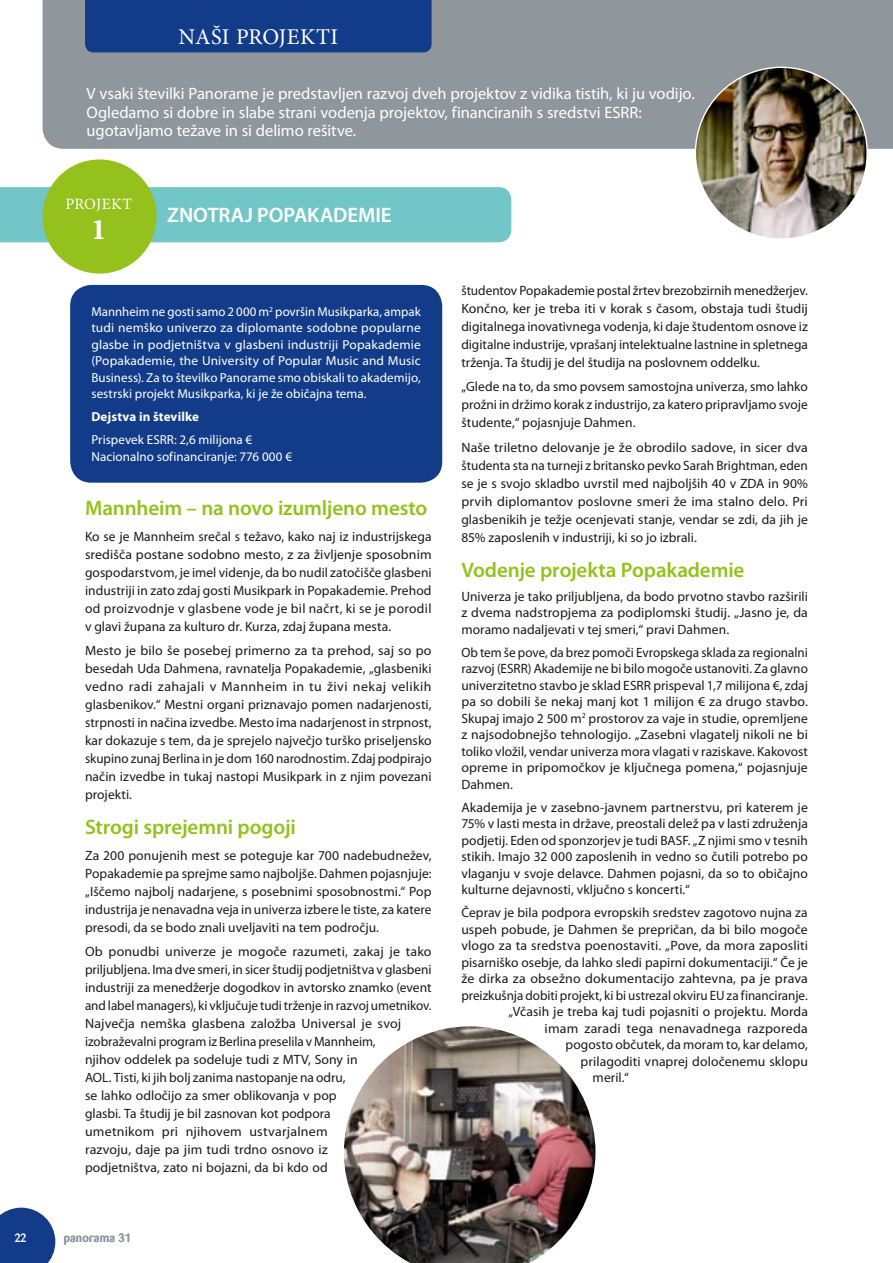
<style>
.page{position:relative;width:893px;height:1263px;background:#fff}
.page>*{position:absolute;margin:0;border:0;box-sizing:border-box;transform-origin:0 0}
.t1{font:30px "Minion Pro Bold Capt";color:#fff}
.t2{font:22.5px "Minion Pro";letter-spacing:.025em;color:#fff}
.t3{font:600 21px "Myriad Pro";letter-spacing:-.005em;color:#94c11c}
.t4{font:600 21px "Myriad Pro";color:#fff}
.t5{font:16.5px/18.8px "Myriad Pro";letter-spacing:-.005em;color:#fff}
.t6{font:15.75px "Minion Pro";color:#fff}
.t7{font:13.5px/18px "Myriad Pro";letter-spacing:.005em;color:#1a1a18;text-align:justify}
.t8{font:13.05px/16.5px "Myriad Pro";letter-spacing:.005em;color:#fff;text-align:justify}
.t9{font:700 13.05px "Myriad Pro";letter-spacing:.01em;color:#fff}
.t10{font:500 12px "Barmeno";letter-spacing:.02em;color:#8f979c}
.t11{font:500 12px "Barmeno";color:#fff}
</style>
<div class="page">
<div style="left:43px;top:0;width:849px;height:149px;background:#8f979c"></div>
<svg style="left:892px;top:0;width:1px;height:149px"></svg>
<svg style="left:0;top:1208px;width:55px;height:55px;background:#2a5094"></svg>
<div style="left:85px;top:0;width:347px;height:52px;background:#123c89"></div>
<div style="left:0;top:187px;width:511px;height:55px;background:#73c6c7"></div>
<div style="left:43px;top:159px;width:114px;height:115px;background:#94c11c;border-radius:50%"></div>
<div style="left:70px;top:285px;width:372px;height:198px;background:#123c89;border-radius:21px"></div>
<img style="left:695px;top:67px;width:172px;height:172px;border-radius:86px">
<img style="left:344px;top:1026px;width:252px;height:237px">
<h2 class="t2" style="left:178px;top:22px;width:161px">NAŠI PROJEKTI</h2>
<p class="t5" style="left:87px;top:84px;width:610px">V vsaki številki Panorame je predstavljen razvoj dveh projektov z vidika tistih, ki ju vodijo.<br>Ogledamo si dobre in slabe strani vodenja projektov, financiranih s sredstvi ESRR: ugotavljamo težave in si delimo rešitve.</p>
<p class="t6" style="left:66px;top:193px;width:68px">PROJEKT</p>
<h1 class="t1" style="left:91px;top:212px;width:17px">1</h1>
<h3 class="t4" style="left:167px;top:204px;width:224px">Znotraj Popakadem ie</h3>
<p class="t8" style="left:91px;top:304px;width:331px">Mannheim ne gosti samo 2 000 m<sup>2</sup> površin Musikparka, ampak tudi nemško univerzo za diplomante sodobne popularne glasbe in podjetništva v glasbeni industriji Popakademie (Popakademie, the University of Popular Music and Music Business). Za to številko Panorame smo obiskali to akademijo, sestrski projekt Musikparka, ki je že običajna tema.</p>
<p class="t9" style="left:91px;top:410px;width:109px">Dejstva in številke</p>
<p class="t8" style="left:91px;top:432px;width:202px">Prispevek ESRR: 2,6 milijona €<br>Nacionalno sofinanciranje: 776 000 €</p>
<h3 class="t3" style="left:85px;top:497px;width:344px">Mannheim – na novo izumljeno mesto</h3>
<p class="t7" style="left:85px;top:527px;width:348px">Ko se je Mannheim srečal s težavo, kako naj iz industrijskega središča postane sodobno mesto, z za življenje sposobnim gospodarstvom, je imel videnje, da bo nudil zatočišče glasbeni industriji in zato zdaj gosti Musikpark in Popakademie. Prehod od proizvodnje v glasbene vode je bil načrt, ki se je porodil v glavi župana za kulturo dr. Kurza, zdaj župana mesta.</p>
<p class="t7" style="left:85px;top:642px;width:348px">Mesto je bilo še posebej primerno za ta prehod, saj so po besedah Uda Dahmena, ravnatelja Popakademie, „glasbeniki vedno radi zahajali v Mannheim in tu živi nekaj velikih glasbenikov.“ Mestni organi priznavajo pomen nadarjenosti, strpnosti in načina izvedbe. Mesto ima nadarjenost in strpnost, kar dokazuje s tem, da je sprejelo največjo turško priseljensko skupino zunaj Berlina in je dom 160 narodnostim. Zdaj podpirajo način izvedbe in tukaj nastopi Musikpark in z njim povezani projekti.</p>
<h3 class="t3" style="left:85px;top:816px;width:212px">Strogi sprejemni pogoji</h3>
<p class="t7" style="left:85px;top:846px;width:348px">Za 200 ponujenih mest se poteguje kar 700 nadebudnežev, Popakademie pa sprejme samo najboljše. Dahmen pojasnjuje: „Iščemo najbolj nadarjene, s posebnimi sposobnostmi.“ Pop industrija je nenavadna veja in univerza izbere le tiste, za katere presodi, da se bodo znali uveljaviti na tem področju.</p>
<p class="t7" style="left:85px;top:943px;width:348px;text-align:left">Ob ponudbi univerze je mogoče razumeti, zakaj je tako priljubljena. Ima dve smeri, in sicer študij podjetništva v glasbeni industriji za menedžerje dogodkov in avtorsko znamko (event and label managers), ki vključuje tudi trženje in razvoj umetnikov.<br>Največja nemška glasbena založba Universal je svoj izobraževalni program iz Berlina preselila v Mannheim,<br>njihov oddelek pa sodeluje tudi z MTV, Sony in<br>AOL. Tisti, ki jih bolj zanima nastopanje na odru,<br>se lahko odločijo za smer oblikovanja v pop<br>glasbi. Ta študij je bil zasnovan kot podpora<br>umetnikom pri njihovem ustvarjalnem<br>razvoju, daje pa jim tudi trdno osnovo iz<br>podjetništva, zato ni bojazni, da bi kdo od</p>
<p class="t11" style="left:14px;top:1231px;width:14px">22</p>
<p class="t10" style="left:64px;top:1230px;width:69px">panorama 31</p>
<p class="t7" style="left:461px;top:282px;width:348px">študentov Popakademie postal žrtev brezobzirnih menedžerjev.<br>Končno, ker je treba iti v korak s časom, obstaja tudi študij digitalnega inovativnega vodenja, ki daje študentom osnove iz digitalne industrije, vprašanj intelektualne lastnine in spletnega trženja. Ta študij je del študija na poslovnem oddelku.</p>
<p class="t7" style="left:461px;top:378px;width:348px">„Glede na to, da smo povsem samostojna univerza, smo lahko prožni in držimo korak z industrijo, za katero pripravljamo svoje študente,“ pojasnjuje Dahmen.</p>
<p class="t7" style="left:461px;top:439px;width:348px">Naše triletno delovanje je že obrodilo sadove, in sicer dva študenta sta na turneji z britansko pevko Sarah Brightman, eden se je s svojo skladbo uvrstil med najboljših 40 v ZDA in 90% prvih diplomantov poslovne smeri že ima stalno delo. Pri glasbenikih je težje ocenjevati stanje, vendar se zdi, da jih je 85% zaposlenih v industriji, ki so jo izbrali.</p>
<h3 class="t3" style="left:461px;top:558px;width:284px">Vodenje projekta Popakademie</h3>
<p class="t7" style="left:461px;top:588px;width:348px;line-height:16.5px">Univerza je tako priljubljena, da bodo prvotno stavbo razširili z dvema nadstropjema za podiplomski študij. „Jasno je, da moramo nadaljevati v tej smeri,“ pravi Dahmen.</p>
<p class="t7" style="left:461px;top:644px;width:348px;line-height:16.5px">Ob tem še pove, da brez pomoči Evropskega sklada za regionalni razvoj (ESRR) Akademije ne bi bilo mogoče ustanoviti. Za glavno univerzitetno stavbo je sklad ESRR prispeval 1,7 milijona €, zdaj pa so dobili še nekaj manj kot 1 milijon € za drugo stavbo.<br>Skupaj imajo 2 500 m<sup>2</sup> prostorov za vaje in studie, opremljene z najsodobnejšo tehnologijo. „Zasebni vlagatelj nikoli ne bi toliko vložil, vendar univerza mora vlagati v raziskave. Kakovost opreme in pripomočkov je ključnega pomena,“ pojasnjuje Dahmen.</p>
<p class="t7" style="left:461px;top:799px;width:348px;line-height:16.5px">Akademija je v zasebno-javnem partnerstvu, pri katerem je 75% v lasti mesta in države, preostali delež pa v lasti združenja podjetij. Eden od sponzorjev je tudi BASF. „Z njimi smo v tesnih stikih. Imajo 32 000 zaposlenih in vedno so čutili potrebo po vlaganju v svoje delavce. Dahmen pojasni, da so to običajno kulturne dejavnosti, vključno s koncerti.“</p>
<p class="t7" style="left:461px;top:904px;width:348px">Čeprav je bila podpora evropskih sredstev zagotovo nujna za</p>
<p class="t7" style="left:461px;top:920px;width:348px">uspeh pobude, je Dahmen še prepričan, da bi bilo mogoče</p>
<p class="t7" style="left:461px;top:937px;width:348px">vlogo za ta sredstva poenostaviti. „Pove, da mora zaposliti</p>
<p class="t7" style="left:461px;top:953px;width:348px">pisarniško osebje, da lahko sledi papirni dokumentaciji.“ Če je</p>
<p class="t7" style="left:461px;top:970px;width:348px">že dirka za obsežno dokumentacijo zahtevna, pa je prava</p>
<p class="t7" style="left:461px;top:986px;width:348px">preizkušnja dobiti projekt, ki bi ustrezal okviru EU za financiranje.</p>
<p class="t7" style="left:509px;top:1003px;width:301px">„Včasih je treba kaj tudi pojasniti o projektu. Morda</p>
<p class="t7" style="left:545px;top:1019px;width:265px">imam zaradi tega nenavadnega razporeda</p>
<p class="t7" style="left:566px;top:1036px;width:244px">pogosto občutek, da moram to, kar delamo,</p>
<p class="t7" style="left:581px;top:1052px;width:229px">prilagoditi vnaprej določenemu sklopu</p>
<p class="t7" style="left:593px;top:1069px;width:38px">meril.“</p>
</div>
